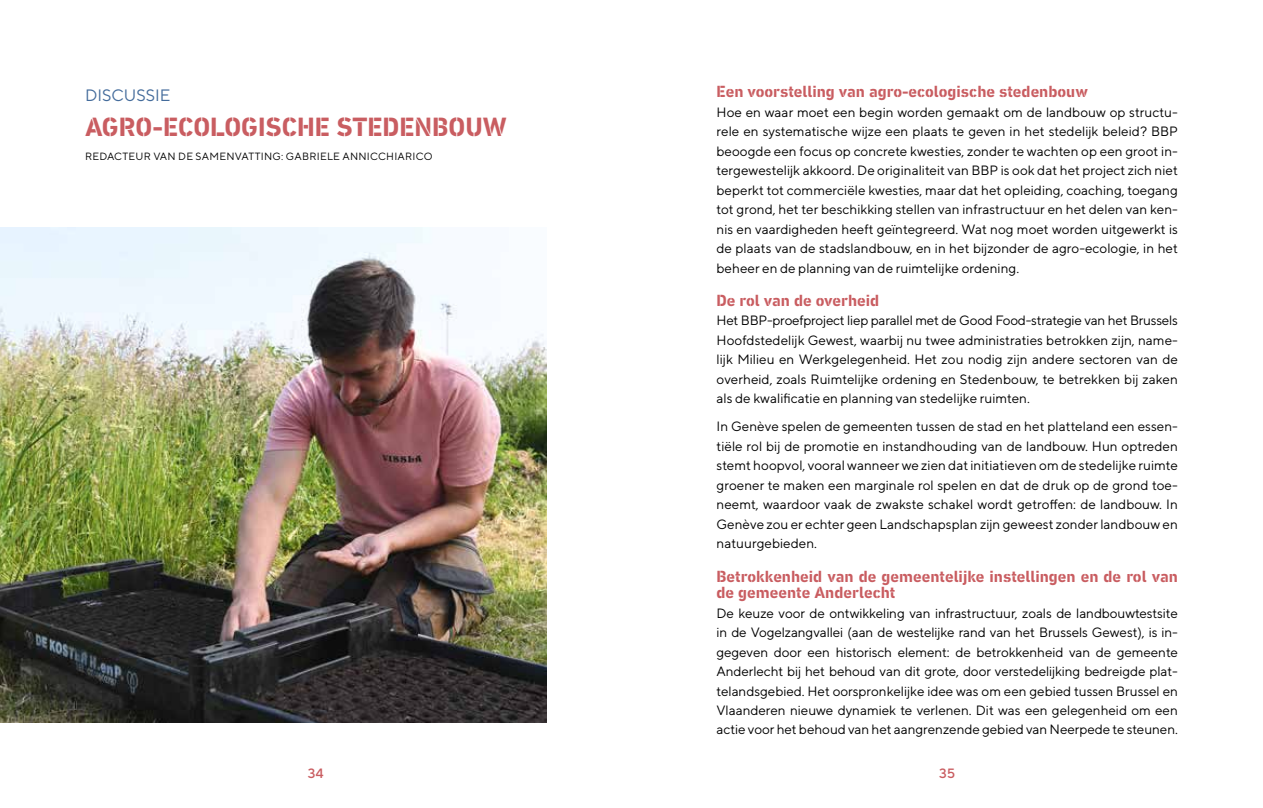
<style>
.page{position:relative;width:1263px;height:808px;background:#fff}
.page>*{position:absolute;margin:0;border:0;box-sizing:border-box;transform-origin:0 0}
.t1{font:700 27px "DIN Next Stencil";color:#c95d61}
.t2{font:700 16.5px/16.5px "DIN Next Stencil";color:#c95d61}
.t3{font:16.5px "TT Norms";color:#436b9b}
.t4{font:13.5px/19.5px "TT Norms";color:#000;text-align:justify}
.t5{font:500 13.5px "TT Norms";color:#c95d61}
.t6{font:10.5px "TT Norms";letter-spacing:.025em;color:#000}
</style>
<div class="page">
<img style="left:0;top:227px;width:546px;height:496px">
<p class="t3" style="left:85px;top:85px;width:87px">DISCUSSIE</p>
<h1 class="t1" style="left:85px;top:111px;width:423px">AGRO-ECOLOGISCHE STEDENBOUW</h1>
<p class="t6" style="left:85px;top:150px;width:349px">REDACTEUR VAN DE SAMENVATTING: GABRIELE ANNICCHIARICO</p>
<p class="t2" style="left:716px;top:84px;width:373px">Een voorstelling van agro-ecologische stedenbouw</p>
<p class="t4" style="left:716px;top:102px;width:463px">Hoe en waar moet een begin worden gemaakt om de landbouw op structu&shy;rele en systematische wijze een plaats te geven in het stedelijk beleid? BBP beoogde een focus op concrete kwesties, zonder te wachten op een groot in&shy;tergewestelijk akkoord. De originaliteit van BBP is ook dat het project zich niet beperkt tot commerciële kwesties, maar dat het opleiding, coaching, toegang tot grond, het ter beschikking stellen van infrastructuur en het delen van ken&shy;nis en vaardigheden heeft geïntegreerd. Wat nog moet worden uitgewerkt is de plaats van de stadslandbouw, en in het bijzonder de agro-ecologie, in het beheer en de planning van de ruimtelijke ordening.</p>
<p class="t2" style="left:716px;top:293px;width:164px">De rol van de overheid</p>
<p class="t4" style="left:716px;top:311px;width:463px">Het BBP-proefproject liep parallel met de Good Food-strategie van het Brussels Hoofdstedelijk Gewest, waarbij nu twee administraties betrokken zijn, name&shy;lijk Milieu en Werkgelegenheid. Het zou nodig zijn andere sectoren van de overheid, zoals Ruimtelijke ordening en Stedenbouw, te betrekken bij zaken als de kwalificatie en planning van stedelijke ruimten.</p>
<p class="t4" style="left:716px;top:417px;width:463px">In Genève spelen de gemeenten tussen de stad en het platteland een essen&shy;tiële rol bij de promotie en instandhouding van de landbouw. Hun optreden stemt hoopvol, vooral wanneer we zien dat initiatieven om de stedelijke ruimte groener te maken een marginale rol spelen en dat de druk op de grond toe&shy;neemt, waardoor vaak de zwakste schakel wordt getroffen: de landbouw. In Genève zou er echter geen Landschapsplan zijn geweest zonder landbouw en natuurgebieden.</p>
<p class="t2" style="left:716px;top:568px;width:463px">Betrokkenheid van de gemeentelijke instellingen en de rol van de gemeente Anderlecht</p>
<p class="t4" style="left:716px;top:603px;width:463px">De keuze voor de ontwikkeling van infrastructuur, zoals de landbouwtestsite in de Vogelzangvallei (aan de westelijke rand van het Brussels Gewest), is in&shy;gegeven door een historisch element: de betrokkenheid van de gemeente Anderlecht bij het behoud van dit grote, door verstedelijking bedreigde plat&shy;telandsgebied. Het oorspronkelijke idee was om een gebied tussen Brussel en Vlaanderen nieuwe dynamiek te verlenen. Dit was een gelegenheid om een actie voor het behoud van het aangrenzende gebied van Neerpede te steunen.</p>
<p class="t5" style="left:308px;top:765px;width:17px">34</p>
<p class="t5" style="left:939px;top:765px;width:18px">35</p>
</div>
